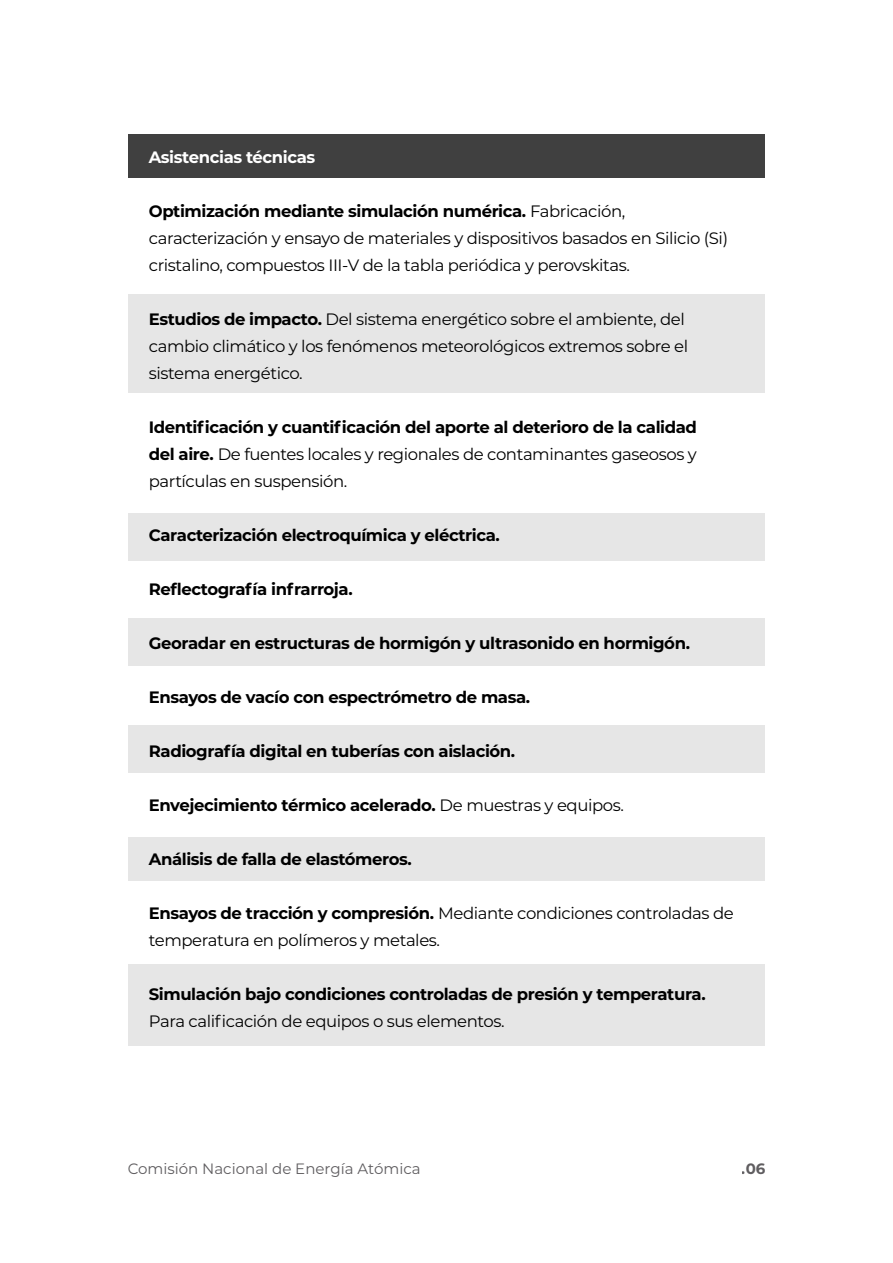
<style>
.page{position:relative;width:893px;height:1263px;background:#fff}
.page>*{position:absolute;margin:0;border:0;box-sizing:border-box;transform-origin:0 0}
.t1{font:16.5px/27px "Montserrat";letter-spacing:-.025em;color:#000}
.t2{font:700 16.5px "Montserrat";letter-spacing:-.025em;color:#000}
.t3{font:700 16.5px "Montserrat";letter-spacing:-.025em;color:#fff}
.t4{font:15px "Montserrat";color:#1a171b}
.t5{font:700 15px "Montserrat";color:#1a171b}
.s1{font-weight:700}
.s2{font-weight:400}
</style>
<div class="page">
<div style="left:129px;top:294px;width:636px;height:98px;background:#e6e6e6"></div>
<div style="left:129px;top:725px;width:636px;height:47px;background:#e6e6e6"></div>
<div style="left:129px;top:618px;width:636px;height:47px;background:#e6e6e6"></div>
<div style="left:129px;top:513px;width:636px;height:48px;background:#e6e6e6"></div>
<div style="left:128px;top:134px;width:637px;height:43px;background:#404040"></div>
<div style="left:129px;top:837px;width:636px;height:43px;background:#e6e6e6"></div>
<div style="left:129px;top:965px;width:636px;height:81px;background:#e6e6e6"></div>
<p class="t3" style="left:149px;top:145px;width:168px">Asistencias técnicas</p>
<p class="t1" style="left:149px;top:197px;width:581px"><span class="s1">Optimización mediante simulación numérica.</span> Fabricación, caracterización y ensayo de materiales y dispositivos basados en Silicio (Si) cristalino, compuestos III-V de la tabla periódica y perovskitas.</p>
<p class="t1" style="left:149px;top:305px;width:541px"><span class="s1">Estudios de impacto.</span> Del sistema energético sobre el ambiente, del cambio climático y los fenómenos meteorológicos extremos sobre el sistema energético.</p>
<p class="t1" style="left:149px;top:413px;width:550px;text-align:justify"><span class="s1">Identificación y cuantificación del aporte al deterioro de la calidad del aire.</span> De fuentes locales y regionales de contaminantes gaseosos y partículas en suspensión.</p>
<p class="t2" style="left:149px;top:523px;width:353px">Caracterización electroquímica y eléctrica.</p>
<p class="t2" style="left:149px;top:577px;width:205px">Reflectografía infrarroja.</p>
<p class="t2" style="left:149px;top:631px;width:543px">Georadar en estructuras de hormigón y ultrasonido en hormigón.</p>
<p class="t2" style="left:149px;top:685px;width:383px">Ensayos de vacío con espectrómetro de masa.</p>
<p class="t2" style="left:149px;top:739px;width:368px">Radiografía digital en tuberías con aislación.</p>
<p class="t2" style="left:149px;top:793px;width:477px">Envejecimiento térmico acelerado. <span class="s2">De muestras y equipos.</span></p>
<p class="t2" style="left:149px;top:847px;width:264px">Análisis de falla de elastómeros.</p>
<p class="t1" style="left:149px;top:899px;width:586px"><span class="s1">Ensayos de tracción y compresión.</span> Mediante condiciones controladas de temperatura en polímeros y metales.</p>
<p class="t2" style="left:149px;top:982px;width:558px">Simulación bajo condiciones controladas de presión y temperatura.</p>
<p class="t1" style="left:149px;top:1007px;width:357px">Para calificación de equipos o sus elementos.</p>
<p class="t4" style="left:128px;top:1159px;width:295px">Comisión Nacional de Energía Atómica</p>
<p class="t5" style="left:742px;top:1158px;width:25px">.06</p>
</div>
